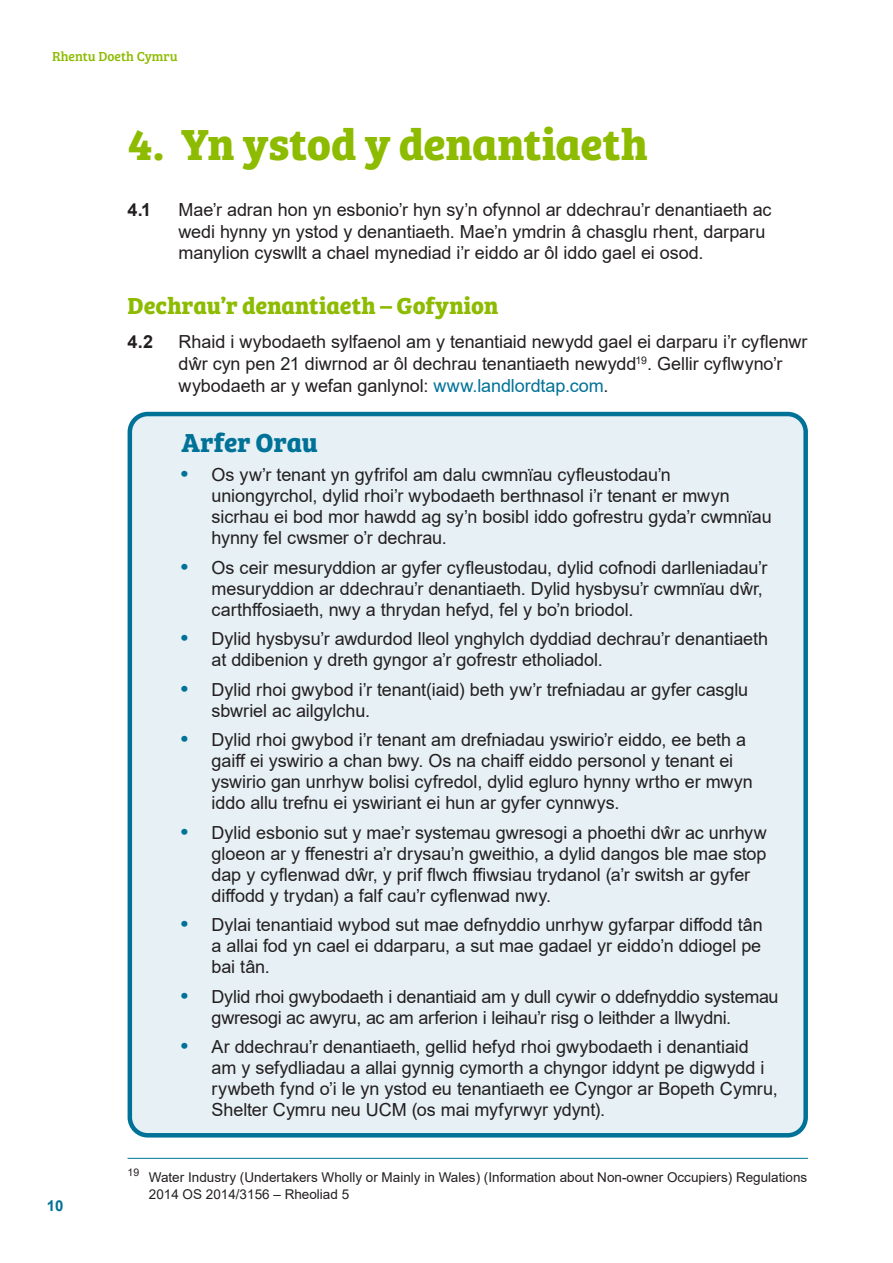
<style>
.page{position:relative;width:893px;height:1263px;background:#fff}
.page>*{position:absolute;margin:0;border:0;box-sizing:border-box;transform-origin:0 0}
.Heading{font:700 45px "Bree Serif";letter-spacing:-.005em;color:#8dbb00}
.Best_Practice_headin{font:700 27px "Bree Serif";color:#007297}
.Sub_heading{font:700 24px "Bree Serif";color:#8dbb00}
.Best_practice_box_te{font:18px/21px "Arial";letter-spacing:-.005em;color:#231f20}
.Body_text{font:18px/21.8px "Arial";letter-spacing:-.005em;color:#231f20}
.Body_text-2{font:700 18px "Arial";color:#231f20}
.t1{font:700 15px "Arial";color:#007297}
.Footnote{font:13.5px/17.2px "Arial";color:#231f20}
.t2{font:13.5px "Bree Serif";color:#8dbb00}
.s1{color:#007297}
.s2{font-weight:700;font-size:21px;color:#007297}
</style>
<div class="page">
<div style="left:130px;top:414px;width:676px;height:721px;background:#e6f0f5;border-radius:18px"></div>
<div style="left:128px;top:412px;width:680px;height:725px;border:4px solid #007297;border-radius:18px"></div>
<hr style="left:128px;top:1158px;width:680px;height:1px;background:#007297">
<p class="t2" style="left:52px;top:46px;width:127px">Rhentu Doeth Cymru</p>
<p class="t1" style="left:47px;top:1195px;width:18px">10</p>
<h1 class="Heading" style="left:128px;top:109px;width:522px">4. Yn ystod y denantiaeth</h1>
<p class="Body_text-2" style="left:128px;top:197px;width:25px">4.1</p>
<p class="Body_text" style="left:179px;top:198px;width:594px">Mae’r adran hon yn esbonio’r hyn sy’n ofynnol ar ddechrau’r denantiaeth ac wedi hynny yn ystod y denantiaeth. Mae’n ymdrin â chasglu rhent, darparu manylion cyswllt a chael mynediad i’r eiddo ar ôl iddo gael ei osod.</p>
<h1 class="Sub_heading" style="left:128px;top:287px;width:372px">Dechrau’r denantiaeth – Gofynion</h1>
<p class="Body_text-2" style="left:128px;top:329px;width:27px">4.2</p>
<p class="Body_text" style="left:179px;top:331px;width:630px">Rhaid i wybodaeth sylfaenol am y tenantiaid newydd gael ei darparu i’r cyflenwr dŵr cyn pen 21 diwrnod ar ôl dechrau tenantiaeth newydd<sup>19</sup>. Gellir cyflwyno’r wybodaeth ar y wefan ganlynol: <span class="s1">www.landlordtap.com</span>.</p>
<h2 class="Best_Practice_headin" style="left:182px;top:421px;width:138px">Arfer Orau</h2>
<p class="Best_practice_box_te" style="left:212px;top:464px;width:562px;text-indent:-31px"><span class="s2">•</span> Os yw’r tenant yn gyfrifol am dalu cwmnïau cyfleustodau’n uniongyrchol, dylid rhoi’r wybodaeth berthnasol i’r tenant er mwyn sicrhau ei bod mor hawdd ag sy’n bosibl iddo gofrestru gyda’r cwmnïau hynny fel cwsmer o’r dechrau.</p>
<p class="Best_practice_box_te" style="left:212px;top:557px;width:557px;text-indent:-31px"><span class="s2">•</span> Os ceir mesuryddion ar gyfer cyfleustodau, dylid cofnodi darlleniadau’r mesuryddion ar ddechrau’r denantiaeth. Dylid hysbysu’r cwmnïau dŵr, carthffosiaeth, nwy a thrydan hefyd, fel y bo’n briodol.</p>
<p class="Best_practice_box_te" style="left:212px;top:628px;width:558px;text-indent:-31px"><span class="s2">•</span> Dylid hysbysu’r awdurdod lleol ynghylch dyddiad dechrau’r denantiaeth at ddibenion y dreth gyngor a’r gofrestr etholiadol.</p>
<p class="Best_practice_box_te" style="left:212px;top:679px;width:538px;text-indent:-31px"><span class="s2">•</span> Dylid rhoi gwybod i’r tenant(iaid) beth yw’r trefniadau ar gyfer casglu sbwriel ac ailgylchu.</p>
<p class="Best_practice_box_te" style="left:212px;top:729px;width:543px;text-indent:-31px"><span class="s2">•</span> Dylid rhoi gwybod i’r tenant am drefniadau yswirio’r eiddo, ee beth a gaiff ei yswirio a chan bwy. Os na chaiff eiddo personol y tenant ei yswirio gan unrhyw bolisi cyfredol, dylid egluro hynny wrtho er mwyn iddo allu trefnu ei yswiriant ei hun ar gyfer cynnwys.</p>
<p class="Best_practice_box_te" style="left:212px;top:822px;width:557px;text-indent:-31px"><span class="s2">•</span> Dylid esbonio sut y mae’r systemau gwresogi a phoethi dŵr ac unrhyw gloeon ar y ffenestri a’r drysau’n gweithio, a dylid dangos ble mae stop dap y cyflenwad dŵr, y prif flwch ffiwsiau trydanol (a’r switsh ar gyfer diffodd y trydan) a falf cau’r cyflenwad nwy.</p>
<p class="Best_practice_box_te" style="left:212px;top:914px;width:553px;text-align:justify;text-indent:-31px"><span class="s2">•</span> Dylai tenantiaid wybod sut mae defnyddio unrhyw gyfarpar diffodd tân a allai fod yn cael ei ddarparu, a sut mae gadael yr eiddo’n ddiogel pe bai tân.</p>
<p class="Best_practice_box_te" style="left:212px;top:986px;width:569px;text-indent:-31px"><span class="s2">•</span> Dylid rhoi gwybodaeth i denantiaid am y dull cywir o ddefnyddio systemau gwresogi ac awyru, ac am arferion i leihau’r risg o leithder a llwydni.</p>
<p class="Best_practice_box_te" style="left:212px;top:1036px;width:568px;text-indent:-31px"><span class="s2">•</span> Ar ddechrau’r denantiaeth, gellid hefyd rhoi gwybodaeth i denantiaid am y sefydliadau a allai gynnig cymorth a chyngor iddynt pe digwydd i rywbeth fynd o’i le yn ystod eu tenantiaeth ee Cyngor ar Bopeth Cymru, Shelter Cymru neu UCM (os mai myfyrwyr ydynt).</p>
<p class="Footnote" style="left:149px;top:1168px;width:660px;text-indent:-21px"><sup>19</sup> Water Industry (Undertakers Wholly or Mainly in Wales) (Information about Non-owner Occupiers) Regulations<br>2014 OS 2014/3156 – Rheoliad 5</p>
</div>
